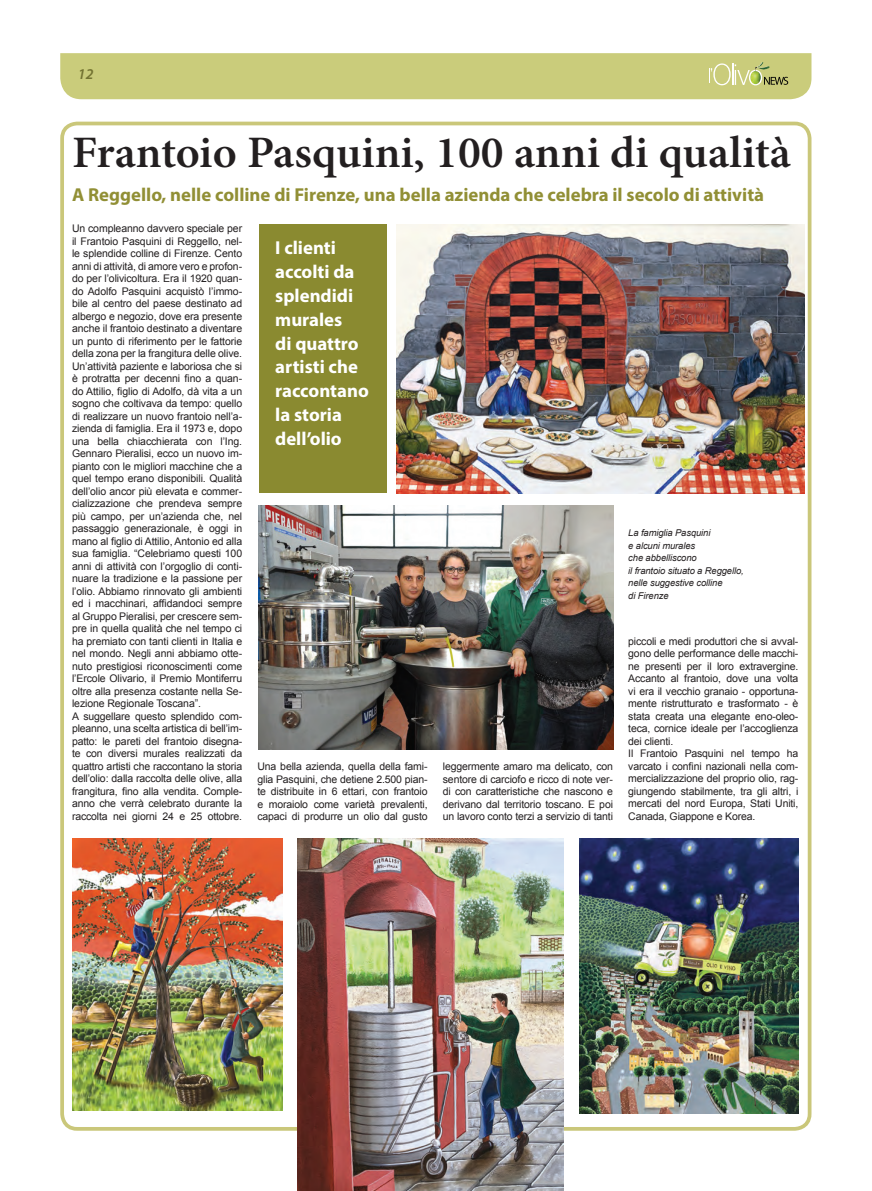
<style>
.page{position:relative;width:872px;height:1191px;background:#fff}
.page>*{position:absolute;margin:0;border:0;box-sizing:border-box;transform-origin:0 0}
.t1{font:600 45px "Minion Pro";color:#231f20}
.t2{font:700 18.75px/23.8px "Myriad Pro";color:#fff}
.t3{font:700 18.75px "Myriad Pro";color:#918f35}
.t4{font:italic 600 15px "Myriad Pro";color:#737331}
.t5{font:10.5px/12.5px "Arial";letter-spacing:-.01em;color:#231f20}
.t6{font:italic 9.38px/12.5px "Arial";letter-spacing:-.01em;color:#231f20}
</style>
<div class="page">
<div style="left:60px;top:53px;width:751px;height:46px;background:#cacc7b"></div>
<img style="left:259px;top:506px;width:354px;height:244px">
<div style="left:259px;top:224px;width:128px;height:269px;background:#8a8a30"></div>
<img style="left:396px;top:224px;width:409px;height:269px">
<div style="left:60px;top:122px;width:751px;height:1008px;border:4px solid #cac77a;border-radius:15px"></div>
<img style="left:72px;top:838px;width:210px;height:272px">
<img style="left:297px;top:838px;width:266px;height:353px">
<img style="left:579px;top:838px;width:219px;height:275px">
<h3 class="t4" style="left:78px;top:65px;width:17px">12</h3>
<h1 class="t1" style="left:72px;top:122px;width:720px">Frantoio Pasquini, 100 anni di qualità</h1>
<h2 class="t3" style="left:72px;top:182px;width:693px">A Reggello, nelle colline di Firenze, una bella azienda che celebra il secolo di attività</h2>
<p class="t5" style="left:72px;top:222px;width:172px">Un compleanno davvero speciale per il Frantoio Pasquini di Reggello, nel&shy;le splendide colline di Firenze. Cento anni di attività, di amore vero e profon&shy;do per l’olivicoltura. Era il 1920 quan&shy;do Adolfo Pasquini acquistò l’immo&shy;bile al centro del paese destinato ad albergo e negozio, dove era presente anche il frantoio destinato a diventare un punto di riferimento per le fattorie della zona per la frangitura delle olive.<br>Un’attività paziente e laboriosa che si è protratta per decenni fino a quan&shy;do Attilio, figlio di Adolfo, dà vita a un sogno che coltivava da tempo: quello di realizzare un nuovo frantoio nell’a&shy;zienda di famiglia. Era il 1973 e, dopo una bella chiacchierata con l’Ing.<br>Gennaro Pieralisi, ecco un nuovo im&shy;pianto con le migliori macchine che a quel tempo erano disponibili. Qualità dell’olio ancor più elevata e commer&shy;cializzazione che prendeva sempre più campo, per un’azienda che, nel passaggio generazionale, è oggi in mano al figlio di Attilio, Antonio ed alla sua famiglia. “Celebriamo questi 100 anni di attività con l’orgoglio di conti&shy;nuare la tradizione e la passione per l’olio. Abbiamo rinnovato gli ambienti ed i macchinari, affidandoci sempre al Gruppo Pieralisi, per crescere sem&shy;pre in quella qualità che nel tempo ci ha premiato con tanti clienti in Italia e nel mondo. Negli anni abbiamo otte&shy;nuto prestigiosi riconoscimenti come l’Ercole Olivario, il Premio Montiferru oltre alla presenza costante nella Se&shy;lezione Regionale Toscana”.<br>A suggellare questo splendido com&shy;pleanno, una scelta artistica di bell’im&shy;patto: le pareti del frantoio disegna&shy;te con diversi murales realizzati da quattro artisti che raccontano la storia dell’olio: dalla raccolta delle olive, alla frangitura, fino alla vendita. Comple&shy;anno che verrà celebrato durante la raccolta nei giorni 24 e 25 ottobre.</p>
<h2 class="t2" style="left:275px;top:236px;width:95px">I clienti accolti da splendidi murales<br>di quattro artisti che raccontano la storia dell’olio</h2>
<p class="t6" style="left:628px;top:526px;width:117px">La famiglia Pasquini<br>e alcuni murales<br>che abbelliscono<br>il frantoio situato a Reggello, nelle suggestive colline<br>di Firenze</p>
<p class="t5" style="left:628px;top:635px;width:172px">piccoli e medi produttori che si avval&shy;gono delle performance delle macchi&shy;ne presenti per il loro extravergine.<br>Accanto al frantoio, dove una volta vi era il vecchio granaio - opportuna&shy;mente ristrutturato e trasformato - è stata creata una elegante eno-oleo&shy;teca, cornice ideale per l’accoglienza dei clienti.<br>Il Frantoio Pasquini nel tempo ha varcato i confini nazionali nella com&shy;mercializzazione del proprio olio, rag&shy;giungendo stabilmente, tra gli altri, i mercati del nord Europa, Stati Uniti, Canada, Giappone e Korea.</p>
<p class="t5" style="left:257px;top:760px;width:172px;text-align:justify">Una bella azienda, quella della fami&shy;glia Pasquini, che detiene 2.500 pian&shy;te distribuite in 6 ettari, con frantoio e moraiolo come varietà prevalenti, capaci di produrre un olio dal gusto</p>
<p class="t5" style="left:443px;top:760px;width:172px;text-align:justify">leggermente amaro ma delicato, con sentore di carciofo e ricco di note ver&shy;di con caratteristiche che nascono e derivano dal territorio toscano. E poi un lavoro conto terzi a servizio di tanti</p>
</div>
